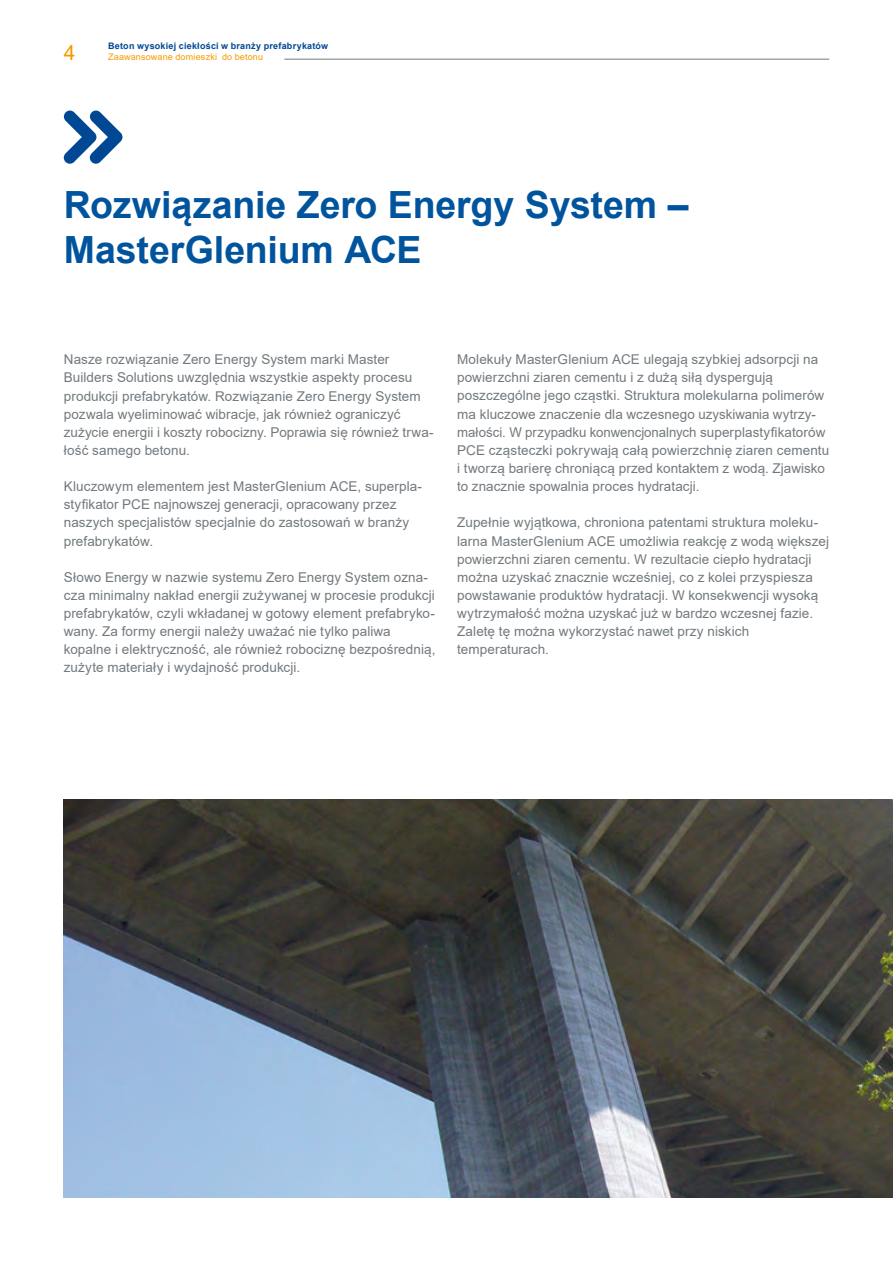
<style>
.page{position:relative;width:893px;height:1263px;background:#fff}
.page>*{position:absolute;margin:0;border:0;box-sizing:border-box;transform-origin:0 0}
.t1{font:700 37.5px/45px "Arial";letter-spacing:-.005em;color:#00549d}
.t2{font:21px "Arial";color:#f49b00}
.t3{font:13.5px/18.1px "Arial";letter-spacing:.005em;color:#72797e}
.t4{font:700 9px "Arial";letter-spacing:.025em;color:#004894}
.t5{font:9px "Arial";letter-spacing:.02em;color:#f49b00}
</style>
<div class="page">
<img style="left:64px;top:799px;width:829px;height:399px">
<svg style="left:64px;top:111px;width:58px;height:53px"></svg>
<hr style="left:108px;top:59px;width:721px;height:1px;background:#72797e">
<div style="left:108px;top:57px;width:176px;height:5px;background:#fff"></div>
<p class="t4" style="left:108px;top:40px;width:222px">Beton wysokiej ciekłości w branży prefabrykatów</p>
<h2 class="t2" style="left:64px;top:38px;width:13px">4</h2>
<p class="t5" style="left:108px;top:50px;width:157px">Zaawansowane domieszki do betonu</p>
<h1 class="t1" style="left:64px;top:182px;width:626px">Rozwiązanie Zero Energy System –<br>MasterGlenium ACE</h1>
<p class="t3" style="left:64px;top:350px;width:371px">Nasze rozwiązanie Zero Energy System marki Master Builders Solutions uwzględnia wszystkie aspekty procesu produkcji prefabrykatów. Rozwiązanie Zero Energy System pozwala wyeliminować wibracje, jak również ograniczyć zużycie energii i koszty robocizny. Poprawia się również trwa&shy;łość samego betonu.</p>
<p class="t3" style="left:64px;top:477px;width:360px">Kluczowym elementem jest MasterGlenium ACE, superpla&shy;styfikator PCE najnowszej generacji, opracowany przez naszych specjalistów specjalnie do zastosowań w branży prefabrykatów.</p>
<p class="t3" style="left:64px;top:568px;width:373px">Słowo Energy w nazwie systemu Zero Energy System ozna&shy;cza minimalny nakład energii zużywanej w procesie produkcji prefabrykatów, czyli wkładanej w gotowy element prefabryko&shy;wany. Za formy energii należy uważać nie tylko paliwa kopalne i elektryczność, ale również robociznę bezpośrednią, zużyte materiały i wydajność produkcji.</p>
<p class="t3" style="left:457px;top:350px;width:374px">Molekuły MasterGlenium ACE ulegają szybkiej adsorpcji na powierzchni ziaren cementu i z dużą siłą dyspergują poszczególne jego cząstki. Struktura molekularna polimerów ma kluczowe znaczenie dla wczesnego uzyskiwania wytrzy&shy;małości. W przypadku konwencjonalnych superplastyfikatorów PCE cząsteczki pokrywają całą powierzchnię ziaren cementu i tworzą barierę chroniącą przed kontaktem z wodą. Zjawisko to znacznie spowalnia proces hydratacji.</p>
<p class="t3" style="left:457px;top:513px;width:374px">Zupełnie wyjątkowa, chroniona patentami struktura moleku&shy;larna MasterGlenium ACE umożliwia reakcję z wodą większej powierzchni ziaren cementu. W rezultacie ciepło hydratacji można uzyskać znacznie wcześniej, co z kolei przyspiesza powstawanie produktów hydratacji. W konsekwencji wysoką wytrzymałość można uzyskać już w bardzo wczesnej fazie.<br>Zaletę tę można wykorzystać nawet przy niskich temperaturach.</p>
</div>
